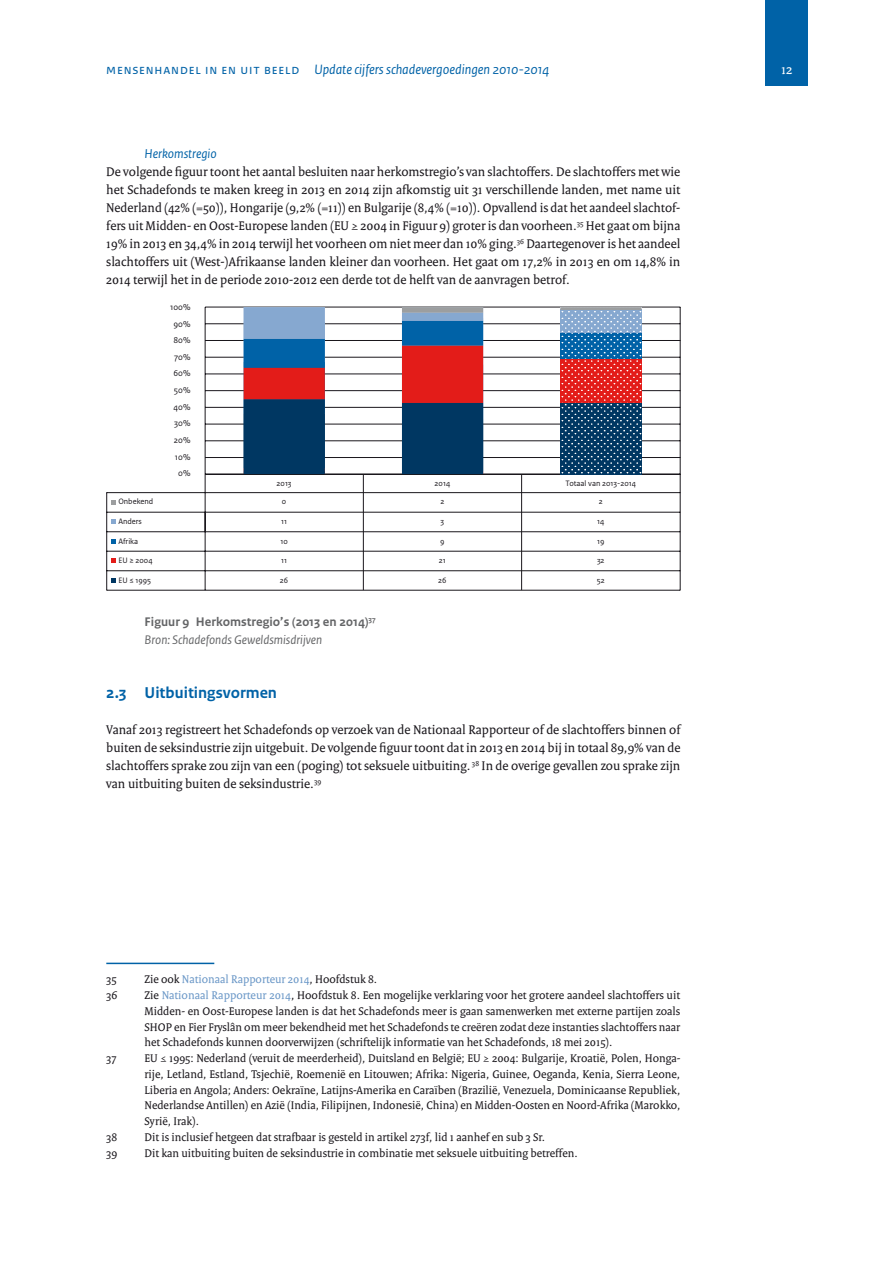
<style>
.page{position:relative;width:893px;height:1263px;background:#fff}
.page>*{position:absolute;margin:0;border:0;box-sizing:border-box;transform-origin:0 0}
.t1{font:700 16.5px "Rijksoverheid Sans Text";color:#0062a7}
.t2{font:italic 14.25px "Rijksoverheid Sans Text";color:#0062a7}
.t3{font:14.25px "Rijksoverheid Serif";color:#fff}
.t4{font:13.5px/18px "Rijksoverheid Serif";color:#1a171c;text-align:justify}
.t5{font:italic 13.5px "Rijksoverheid Sans Text";color:#0062a7}
.t6{font:700 13.2px/18px "Rijksoverheid Sans Text";color:#646567}
.t7{font:12px/15.8px "Rijksoverheid Serif";color:#1a171c;text-align:justify}
.t8{font:12px "Rijksoverheid Serif";color:#6a97c7}
.t9{font:9px "Rijksoverheid Sans Text";color:#1a171c}
.t10{font:8.25px "Rijksoverheid Sans Text";color:#1a171c}
.s1{font-style:normal}
.s2{font-weight:400;font-style:italic}
.s3{color:#1a171c}
.s4{color:#6a97c7}
</style>
<div class="page">
<div style="left:765px;top:0;width:43px;height:85px;background:#0062a7"></div>
<hr style="left:106px;top:963px;width:108px;height:1px;background:#0062a7">
<hr style="left:205px;top:457px;width:475px;height:1px;background:#1a171c">
<hr style="left:205px;top:440px;width:475px;height:1px;background:#1a171c">
<hr style="left:205px;top:424px;width:475px;height:1px;background:#1a171c">
<hr style="left:205px;top:407px;width:475px;height:1px;background:#1a171c">
<hr style="left:205px;top:390px;width:475px;height:1px;background:#1a171c">
<hr style="left:205px;top:374px;width:475px;height:1px;background:#1a171c">
<hr style="left:205px;top:357px;width:475px;height:1px;background:#1a171c">
<hr style="left:205px;top:340px;width:475px;height:1px;background:#1a171c">
<hr style="left:205px;top:323px;width:475px;height:1px;background:#1a171c">
<hr style="left:205px;top:307px;width:475px;height:1px;background:#1a171c">
<hr style="left:205px;top:307px;width:1px;height:167px;background:#1a171c">
<hr style="left:680px;top:307px;width:1px;height:283px;background:#1a171c">
<hr style="left:205px;top:474px;width:475px;height:1px;background:#1a171c">
<hr style="left:106px;top:492px;width:574px;height:1px;background:#1a171c">
<hr style="left:107px;top:512px;width:573px;height:1px;background:#1a171c">
<hr style="left:106px;top:512px;width:1px;height:78px;background:#1a171c">
<hr style="left:205px;top:512px;width:1px;height:78px;background:#1a171c">
<svg style="left:205px;top:475px;width:1px;height:37px"></svg>
<hr style="left:107px;top:531px;width:573px;height:1px;background:#1a171c">
<hr style="left:107px;top:551px;width:573px;height:1px;background:#1a171c">
<hr style="left:107px;top:570px;width:573px;height:1px;background:#1a171c">
<hr style="left:107px;top:590px;width:573px;height:1px;background:#1a171c">
<svg style="left:106px;top:493px;width:10px;height:19px"></svg>
<svg style="left:111px;top:519px;width:5px;height:5px"></svg>
<svg style="left:111px;top:539px;width:5px;height:5px"></svg>
<svg style="left:111px;top:558px;width:5px;height:5px"></svg>
<svg style="left:111px;top:578px;width:5px;height:5px"></svg>
<hr style="left:363px;top:474px;width:1px;height:116px;background:#1a171c">
<hr style="left:521px;top:474px;width:1px;height:116px;background:#1a171c">
<svg style="left:244px;top:307px;width:397px;height:167px"></svg>
<p class="t2" style="left:106px;top:62px;width:445px"><span class="s1">mensenhandel in en uit beeld</span> Update cijfers schadevergoedingen 2010-2014</p>
<p class="t3" style="left:781px;top:61px;width:13px">12</p>
<p class="t5" style="left:145px;top:146px;width:74px">Herkomstregio</p>
<p class="t4" style="left:106px;top:163px;width:576px">De volgende figuur toont het aantal besluiten naar herkomstregio’s van slachtoffers. De slachtoffers met wie het Schadefonds te maken kreeg in 2013 en 2014 zijn afkomstig uit 31 verschillende landen, met name uit Nederland (42% (=50)), Hongarije (9,2% (=11)) en Bulgarije (8,4% (=10)). Opvallend is dat het aandeel slachtof&shy;fers uit Midden- en Oost-Europese landen (EU ≥ 2004 in Figuur 9) groter is dan voorheen.<sup>35</sup> Het gaat om bijna 19% in 2013 en 34,4% in 2014 terwijl het voorheen om niet meer dan 10% ging.<sup>36</sup> Daartegenover is het aandeel slachtoffers uit (West-)Afrikaanse landen kleiner dan voorheen. Het gaat om 17,2% in 2013 en om 14,8% in 2014 terwijl het in de periode 2010-2012 een derde tot de helft van de aanvragen betrof.</p>
<p class="t9" style="left:170px;top:302px;width:22px">100%</p>
<p class="t9" style="left:173px;top:319px;width:19px">90%</p>
<p class="t9" style="left:173px;top:335px;width:19px">80%</p>
<p class="t9" style="left:174px;top:352px;width:18px">70%</p>
<p class="t9" style="left:173px;top:368px;width:19px">60%</p>
<p class="t9" style="left:174px;top:385px;width:18px">50%</p>
<p class="t9" style="left:174px;top:402px;width:18px">40%</p>
<p class="t9" style="left:174px;top:418px;width:18px">30%</p>
<p class="t9" style="left:174px;top:435px;width:18px">20%</p>
<p class="t9" style="left:175px;top:451px;width:17px">10%</p>
<p class="t9" style="left:178px;top:468px;width:14px">0%</p>
<p class="t10" style="left:277px;top:479px;width:17px">2013</p>
<p class="t10" style="left:435px;top:479px;width:17px">2014</p>
<p class="t10" style="left:566px;top:479px;width:72px">Totaal van 2013-2014</p>
<p class="t10" style="left:118px;top:497px;width:36px">Onbekend</p>
<p class="t10" style="left:282px;top:497px;width:6px">0</p>
<p class="t10" style="left:440px;top:497px;width:6px">2</p>
<p class="t10" style="left:599px;top:497px;width:6px">2</p>
<p class="t10" style="left:118px;top:516px;width:25px">Anders</p>
<p class="t10" style="left:281px;top:516px;width:7px">11</p>
<p class="t10" style="left:441px;top:516px;width:5px">3</p>
<p class="t10" style="left:597px;top:516px;width:9px">14</p>
<p class="t10" style="left:118px;top:536px;width:21px">Afrika</p>
<p class="t10" style="left:280px;top:536px;width:9px">10</p>
<p class="t10" style="left:440px;top:536px;width:6px">9</p>
<p class="t10" style="left:597px;top:536px;width:9px">19</p>
<p class="t10" style="left:118px;top:556px;width:36px">EU ≥ 2004</p>
<p class="t10" style="left:281px;top:556px;width:7px">11</p>
<p class="t10" style="left:439px;top:556px;width:9px">21</p>
<p class="t10" style="left:597px;top:556px;width:9px">32</p>
<p class="t10" style="left:118px;top:575px;width:34px">EU ≤ 1995</p>
<p class="t10" style="left:280px;top:575px;width:10px">26</p>
<p class="t10" style="left:438px;top:575px;width:10px">26</p>
<p class="t10" style="left:597px;top:575px;width:10px">52</p>
<p class="t6" style="left:145px;top:613px;width:233px">Figuur 9 Herkomstregio’s (2013 en 2014)<sup>37<br></sup><span class="s2">Bron: Schadefonds Geweldsmisdrijven</span></p>
<h1 class="t1" style="left:106px;top:684px;width:172px">2.3 Uitbuitingsvormen</h1>
<p class="t4" style="left:106px;top:721px;width:576px">Vanaf 2013 registreert het Schadefonds op verzoek van de Nationaal Rapporteur of de slachtoffers binnen of buiten de seksindustrie zijn uitgebuit. De volgende figuur toont dat in 2013 en 2014 bij in totaal 89,9% van de slachtoffers sprake zou zijn van een (poging) tot seksuele uitbuiting. <sup>38</sup> In de overige gevallen zou sprake zijn van uitbuiting buiten de seksindustrie.<sup>39</sup></p>
<p class="t7" style="left:106px;top:971px;width:12px">35</p>
<p class="t8" style="left:145px;top:972px;width:234px"><span class="s3">Zie ook</span> Nationaal Rapporteur 2014<span class="s3">, Hoofdstuk 8.</span></p>
<p class="t7" style="left:106px;top:987px;width:13px">36</p>
<p class="t7" style="left:145px;top:987px;width:537px">Zie <span class="s4">Nationaal Rapporteur 2014</span>, Hoofdstuk 8. Een mogelijke verklaring voor het grotere aandeel slachtoffers uit Midden- en Oost-Europese landen is dat het Schadefonds meer is gaan samenwerken met externe partijen zoals SHOP en Fier Fryslân om meer bekendheid met het Schadefonds te creëren zodat deze instanties slachtoffers naar het Schadefonds kunnen doorverwijzen (schriftelijk informatie van het Schadefonds, 18 mei 2015).</p>
<p class="t7" style="left:106px;top:1050px;width:12px">37</p>
<p class="t7" style="left:145px;top:1050px;width:537px">EU ≤ 1995: Nederland (veruit de meerderheid), Duitsland en België; EU ≥ 2004: Bulgarije, Kroatië, Polen, Honga&shy;rije, Letland, Estland, Tsjechië, Roemenië en Litouwen; Afrika: Nigeria, Guinee, Oeganda, Kenia, Sierra Leone, Liberia en Angola; Anders: Oekraïne, Latijns-Amerika en Caraïben (Brazilië, Venezuela, Dominicaanse Republiek, Nederlandse Antillen) en Azië (India, Filipijnen, Indonesië, China) en Midden-Oosten en Noord-Afrika (Marokko, Syrië, Irak).</p>
<p class="t7" style="left:106px;top:1129px;width:12px">38</p>
<p class="t7" style="left:145px;top:1129px;width:402px">Dit is inclusief hetgeen dat strafbaar is gesteld in artikel 273f, lid 1 aanhef en sub 3 Sr.</p>
<p class="t7" style="left:106px;top:1145px;width:13px">39</p>
<p class="t7" style="left:145px;top:1145px;width:435px">Dit kan uitbuiting buiten de seksindustrie in combinatie met seksuele uitbuiting betreffen.</p>
</div>
